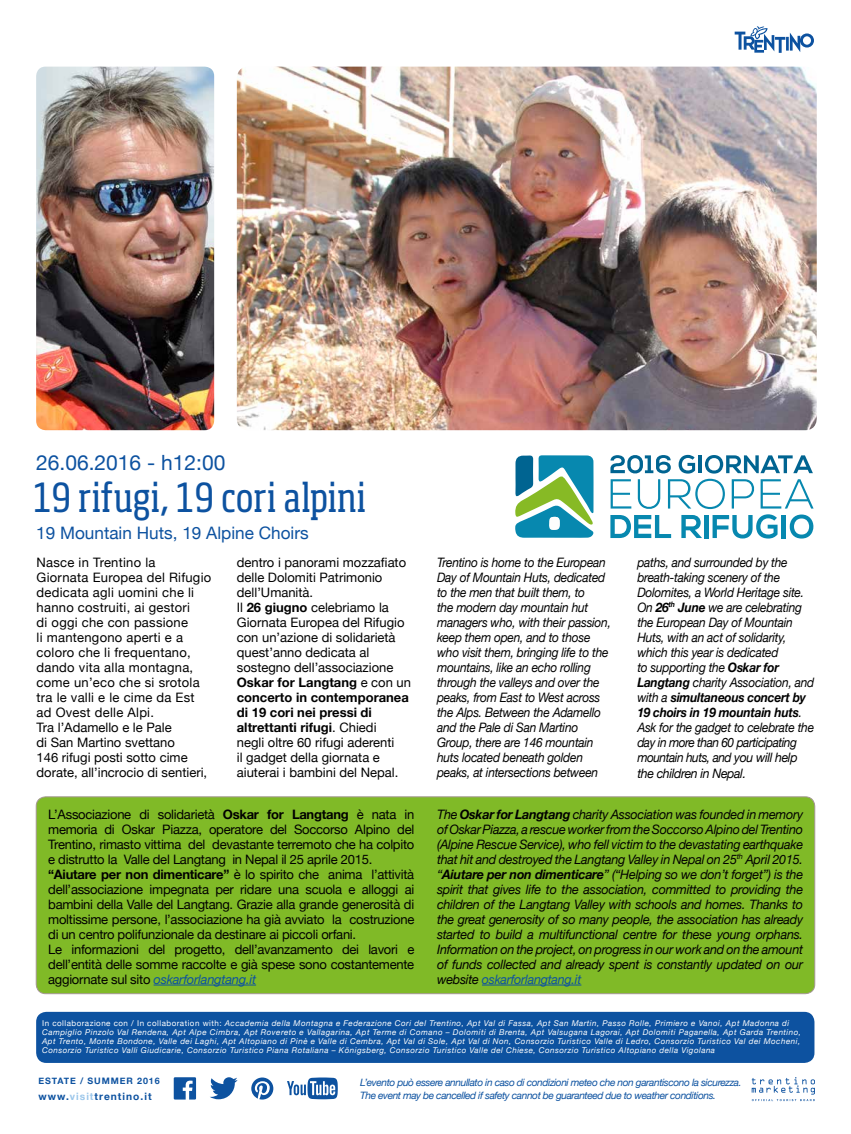
<style>
.page{position:relative;width:851px;height:1134px;background:#fff}
.page>*{position:absolute;margin:0;border:0;box-sizing:border-box;transform-origin:0 0}
.t1{font:condensed 39.5px "Soho Pro";letter-spacing:.02em;color:#0d52a0}
.t2{font:21px "Helvetica Neue";color:#0d52a0}
.t3{font:17.2px "Helvetica Neue";color:#0d52a0}
.t4{font:italic 13px/15px "Helvetica Neue";letter-spacing:-.02em;color:#000;scale:.92 1}
.t5{font:italic 13px/15px "Helvetica Neue";letter-spacing:-.02em;color:#000;text-align:justify}
.t6{font:13px/15px "Helvetica Neue";letter-spacing:-.02em;color:#000}
.t7{font:13px/15px "Helvetica Neue";color:#000}
.t8{font:13px/15px "Helvetica Neue";letter-spacing:.02em;color:#000}
.t9{font:italic 10.2px/12.7px "Helvetica Neue";letter-spacing:-.04em;color:#0d52a0}
.t10{font:700 10.2px "Helvetica Neue";letter-spacing:.1em;color:#0d52a0}
.t11{font:700 8.9px "Helvetica Neue";letter-spacing:.1em;color:#0d52a0}
.t12{font:italic 8px/9px "Helvetica Neue";letter-spacing:.06em;color:#fff}
.s1{font-weight:700}
.s2{font-style:italic;color:#0d52a0}
.s3{color:#0d52a0}
.s4{font-style:normal}
.s5{color:#9cc7eb}
</style>
<div class="page">
<div style="left:36px;top:797px;width:778px;height:197px;background:#80ba27;border-radius:9px"></div>
<div style="left:36px;top:797px;width:778px;height:197px;border:1px solid #a49792;border-radius:9px"></div>
<hr style="left:153px;top:985px;width:103px;height:1px;background:#0d52a0">
<hr style="left:482px;top:985px;width:99px;height:1px;background:#0d52a0">
<div style="left:36px;top:1012px;width:778px;height:51px;background:#0d52a0;border-radius:10px"></div>
<svg style="left:751px;top:1077px;width:63px;height:24px"></svg>
<svg style="left:251px;top:1077px;width:22px;height:22px"></svg>
<svg style="left:210px;top:1077px;width:27px;height:22px"></svg>
<svg style="left:174px;top:1077px;width:22px;height:22px"></svg>
<svg style="left:287px;top:1077px;width:51px;height:22px"></svg>
<svg style="left:610px;top:454px;width:203px;height:84px"></svg>
<svg style="left:515px;top:455px;width:79px;height:83px"></svg>
<img style="left:36px;top:67px;width:178px;height:363px">
<img style="left:237px;top:67px;width:579px;height:363px">
<svg style="left:734px;top:26px;width:79px;height:27px"></svg>
<h2 class="t2" style="left:36px;top:448px;width:191px">26.06.2016 - h12:00</h2>
<h1 class="t1" style="left:34px;top:472px;width:333px">19 rifugi, 19 cori alpini</h1>
<p class="t8" style="left:37px;top:555px;width:176px">Nasce in Trentino la<br>Giornata Europea del Rifugio dedicata agli uomini che li hanno costruiti, ai gestori<br>di oggi che con passione<br>li mantengono aperti e a coloro che li frequentano, dando vita alla montagna, come un’eco che si srotola tra le valli e le cime da Est ad Ovest delle Alpi.<br>Tra l’Adamello e le Pale<br>di San Martino svettano<br>146 rifugi posti sotto cime dorate, all’incrocio di sentieri,</p>
<p class="t7" style="left:237px;top:555px;width:176px">dentro i panorami mozzafiato delle Dolomiti Patrimonio dell’Umanità.<br>Il <span class="s1">26 giugno</span> celebriamo la<br>Giornata Europea del Rifugio con un’azione di solidarietà quest’anno dedicata al sostegno dell’associazione<br><span class="s1">Oskar for Langtang</span> e con un <span class="s1">concerto in contemporanea di 19 cori nei pressi di altrettanti rifugi</span>. Chiedi<br>negli oltre 60 rifugi aderenti<br>il gadget della giornata e aiuterai i bambini del Nepal.</p>
<p class="t4" style="left:437px;top:555px;width:190px">Trentino is home to the European<br>Day of Mountain Huts, dedicated to the men that built them, to<br>the modern day mountain hut managers who, with their passion, keep them open, and to those who visit them, bringing life to the mountains, like an echo rolling through the valleys and over the peaks, from East to West across the Alps. Between the Adamello and the Pale di San Martino<br>Group, there are 146 mountain huts located beneath golden peaks, at intersections between</p>
<p class="t4" style="left:637px;top:555px;width:194px">paths, and surrounded by the breath-taking scenery of the<br>Dolomites, a World Heritage site.<br>On <span class="s1">26</span><sup>th</sup> <span class="s1">June</span> we are celebrating the European Day of Mountain<br>Huts, with an act of solidarity, which this year is dedicated<br>to supporting the <span class="s1">Oskar for<br>Langtang</span> charity Association, and with a <span class="s1">simultaneous concert by<br>19 choirs in 19 mountain huts</span>.<br>Ask for the gadget to celebrate the day in more than 60 participating mountain huts, and you will help the children in Nepal.</p>
<h3 class="t3" style="left:36px;top:520px;width:274px">19 Mountain Huts, 19 Alpine Choirs</h3>
<p class="t6" style="left:48px;top:807px;width:367px">L’Associazione di solidarietà <span class="s1">Oskar for Langtang</span> è nata in memoria di Oskar Piazza, operatore del Soccorso Alpino del Trentino, rimasto vittima del devastante terremoto che ha colpito e distrutto la Valle del Langtang in Nepal il 25 aprile 2015. <span class="s1">“Aiutare per non dimenticare”</span> è lo spirito che anima l’attività dell’associazione impegnata per ridare una scuola e alloggi ai bambini della Valle del Langtang. Grazie alla grande generosità di moltissime persone, l’associazione ha già avviato la costruzione di un centro polifunzionale da destinare ai piccoli orfani.<br>Le informazioni del progetto, dell’avanzamento dei lavori e dell’entità delle somme raccolte e già spese sono costantemente aggiornate sul sito <span class="s2">oskarforlangtang.it</span></p>
<p class="t5" style="left:437px;top:807px;width:367px">The <span class="s1">Oskar for Langtang</span> charity Association was founded in memory of Oskar Piazza, a rescue worker from the Soccorso Alpino del Trentino (Alpine Rescue Service), who fell victim to the devastating earthquake that hit and destroyed the Langtang Valley in Nepal on 25<sup>th</sup> April 2015. “<span class="s1">Aiutare per non dimenticare</span>” (“Helping so we don’t forget”) is the spirit that gives life to the association, committed to providing the children of the Langtang Valley with schools and homes. Thanks to the great generosity of so many people, the association has already started to build a multifunctional centre for these young orphans.<br>Information on the project, on progress in our work and on the amount of funds collected and already spent is constantly updated on our website <span class="s3">oskarforlangtang.it</span></p>
<p class="t12" style="left:42px;top:1019px;width:760px"><span class="s4">In collaborazione con / In collaboration with:</span> Accademia della Montagna e Federazione Cori del Trentino, Apt Val di Fassa, Apt San Martin, Passo Rolle, Primiero e Vanoi, Apt Madonna di Campiglio Pinzolo Val Rendena, Apt Alpe Cimbra, Apt Rovereto e Vallagarina, Apt Terme di Comano – Dolomiti di Brenta, Apt Valsugana Lagorai, Apt Dolomiti Paganella, Apt Garda Trentino, Apt Trento, Monte Bondone, Valle dei Laghi, Apt Altopiano di Pinè e Valle di Cembra, Apt Val di Sole, Apt Val di Non, Consorzio Turistico Valle di Ledro, Consorzio Turistico Val dei Mocheni, Consorzio Turistico Valli Giudicarie, Consorzio Turistico Piana Rotaliana – Königsberg, Consorzio Turistico Valle del Chiese, Consorzio Turistico Altopiano della Vigolana</p>
<p class="t11" style="left:39px;top:1074px;width:122px">ESTATE / SUMMER 2016</p>
<p class="t10" style="left:39px;top:1088px;width:114px">www.<span class="s5">visit</span>trentino.it</p>
<p class="t9" style="left:360px;top:1077px;width:383px">L’evento può essere annullato in caso di condizioni meteo che non garantiscono la sicurezza.<br>The event may be cancelled if safety cannot be guaranteed due to weather conditions.</p>
</div>
